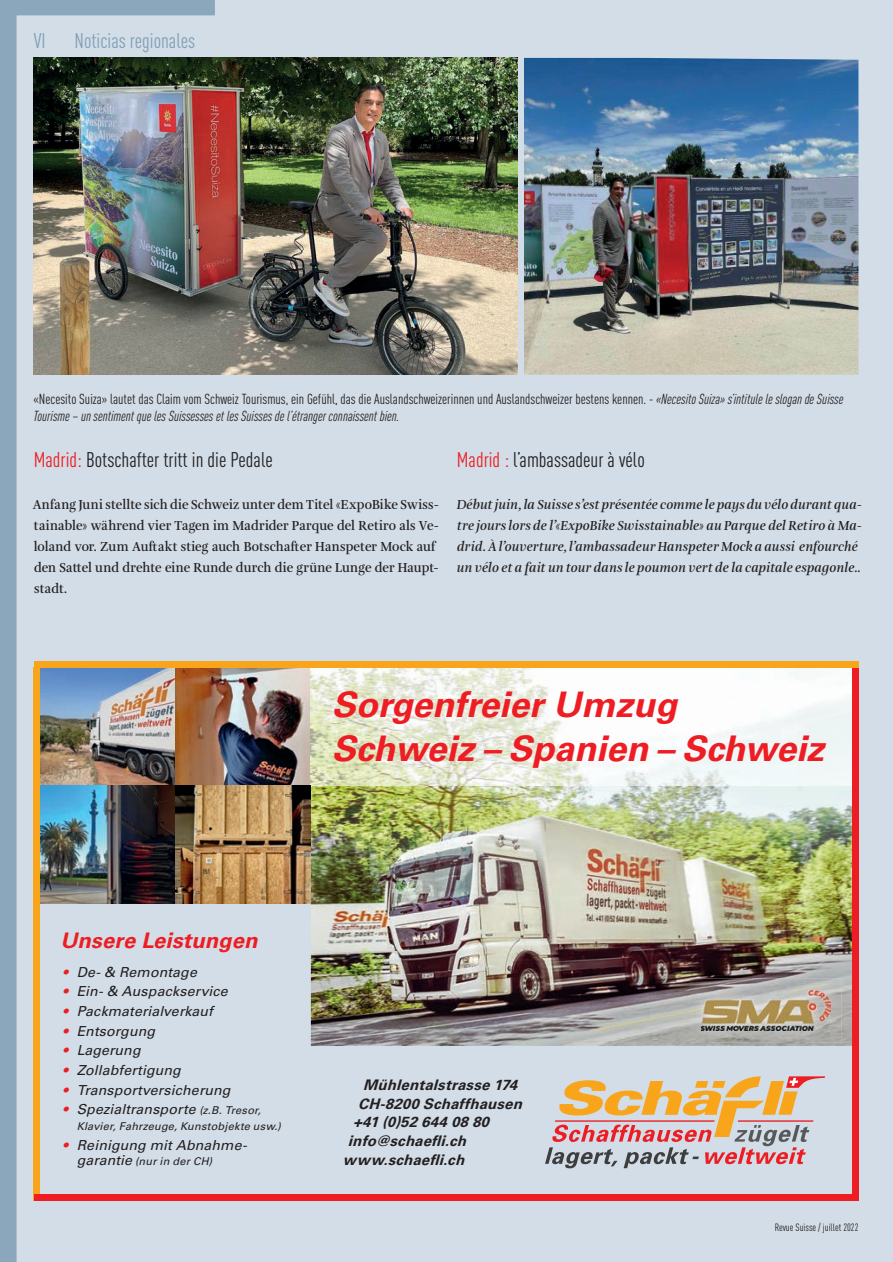
<style>
.page{position:relative;width:893px;height:1262px;background:#d2dde7}
.page>*{position:absolute;margin:0;border:0;box-sizing:border-box;transform-origin:0 0}
.t1{font:italic 700 35.25px/44.5px "Univers LT Std";color:#ee1d23}
.t2{font:italic 700 21.45px "Univers LT Std";letter-spacing:.005em;color:#ee1d23}
.t3{font:condensed 21px "DINOT";color:#231f20}
.t4{font:condensed 21px "DINOT";color:#809fb6}
.t5{font:italic 700 14.55px "Univers LT Std";color:#231f20}
.t6{font:condensed 14.4px/17.2px "DINOT";color:#231f20}
.t7{font:italic 13.8px "Univers LT Std";letter-spacing:.01em;color:#231f20}
.t8{font:italic 600 13.5px/21px "Amalia Pro";letter-spacing:.01em;color:#231f20}
.t9{font:600 13.5px/21px "Amalia Pro";letter-spacing:.005em;color:#231f20;scale:.95 1}
.t10{font:italic 10.8px "Univers LT Std";letter-spacing:.02em;color:#231f20}
.t11{font:condensed 10.5px "DINOT";color:#231f20}
.s1{font-style:italic}
.s2{color:#ee1d23}
.s3{font-size:10.8px}
.s4{font-size:13.8px}
</style>
<div class="page">
<svg style="left:0;top:0;width:215px;height:1262px"></svg>
<img style="left:311px;top:785px;width:541px;height:261px">
<img style="left:40px;top:667px;width:812px;height:118px">
<img style="left:40px;top:785px;width:271px;height:118px">
<svg style="left:545px;top:1076px;width:280px;height:92px"></svg>
<div style="left:852px;top:661px;width:6px;height:539px;background:#ee1d23"></div>
<div style="left:34px;top:667px;width:6px;height:533px;background:#f9a51b"></div>
<div style="left:34px;top:661px;width:824px;height:6px;background:#f9a51b"></div>
<div style="left:34px;top:1194px;width:824px;height:6px;background:#ee1d23"></div>
<img style="left:690px;top:979px;width:152px;height:63px">
<img style="left:701px;top:990px;width:129px;height:41px">
<img style="left:34px;top:58px;width:483px;height:317px">
<img style="left:524px;top:58px;width:334px;height:317px">
<h3 class="t4" style="left:34px;top:28px;width:13px">VI</h3>
<h3 class="t4" style="left:75px;top:28px;width:122px">Noticias regionales</h3>
<p class="t6" style="left:34px;top:390px;width:811px">«Necesito Suiza» lautet das Claim vom Schweiz Tourismus, ein Gefühl, das die Auslandschweizerinnen und Auslandschweizer bestens kennen. - <span class="s1">«Necesito Suiza» s’intitule le slogan de Suisse<br>Tourisme – un sentiment que les Suissesses et les Suisses de l’étranger connaissent bien.</span></p>
<h3 class="t3" style="left:457px;top:447px;width:189px"><span class="s2">Madrid :</span> l’ambassadeur à vélo</h3>
<p class="t8" style="left:457px;top:494px;width:407px">Début juin, la Suisse s’est présentée comme le pays du vélo durant qua&shy;tre jours lors de l’«ExpoBike Swisstainable» au Parque del Retiro à Ma&shy;drid. À l’ouverture, l’ambassadeur Hanspeter Mock a aussi enfourché un vélo et a fait un tour dans le poumon vert de la capitale espagonle..</p>
<h3 class="t3" style="left:34px;top:447px;width:240px"><span class="s2">Madrid:</span> Botschafter tritt in die Pedale</h3>
<p class="t9" style="left:33px;top:494px;width:429px">Anfang Juni stellte sich die Schweiz unter dem Titel «ExpoBike Swiss&shy;tainable» während vier Tagen im Madrider Parque del Retiro als Ve&shy;loland vor. Zum Auftakt stieg auch Botschafter Hanspeter Mock auf den Sattel und drehte eine Runde durch die grüne Lunge der Haupt&shy;stadt.</p>
<h1 class="t1" style="left:332px;top:683px;width:494px">Sorgenfreier Umzug<br>Schweiz – Spanien – Schweiz</h1>
<h2 class="t2" style="left:60px;top:928px;width:199px">Unsere Leistungen</h2>
<p class="t7" style="left:63px;top:963px;width:136px"><span class="s2">•</span> De- &amp; Remontage</p>
<p class="t7" style="left:63px;top:983px;width:167px"><span class="s2">•</span> Ein- &amp; Auspackservice</p>
<p class="t7" style="left:63px;top:1003px;width:152px"><span class="s2">•</span> Packmaterialverkauf</p>
<p class="t7" style="left:63px;top:1023px;width:94px"><span class="s2">•</span> Entsorgung</p>
<p class="t7" style="left:63px;top:1042px;width:79px"><span class="s2">•</span> Lagerung</p>
<p class="t7" style="left:63px;top:1062px;width:120px"><span class="s2">•</span> Zollabfertigung</p>
<p class="t7" style="left:63px;top:1082px;width:169px"><span class="s2">•</span> Transport versicherung</p>
<p class="t7" style="left:63px;top:1101px;width:200px"><span class="s2">•</span> Spezialtransporte <span class="s3">(z.B. Tresor,</span></p>
<p class="t10" style="left:77px;top:1120px;width:206px">Klavier, Fahrzeuge, Kunstobjekte usw.)</p>
<p class="t7" style="left:63px;top:1136px;width:186px"><span class="s2">•</span> Reinigung mit Abnahme-</p>
<p class="t10" style="left:77px;top:1155px;width:137px"><span class="s4">garantie</span> (nur in der CH)</p>
<p class="t5" style="left:363px;top:1076px;width:160px">Mühlentalstrasse174</p>
<p class="t5" style="left:358px;top:1095px;width:170px">CH-8200Schaffhausen</p>
<p class="t5" style="left:353px;top:1114px;width:142px">+41(0)526440880</p>
<p class="t5" style="left:348px;top:1132px;width:124px">info@schaefli.ch</p>
<p class="t5" style="left:343px;top:1151px;width:128px">www.schaefli.ch</p>
<p class="t11" style="left:775px;top:1221px;width:85px">Revue Suisse / juillet 2022</p>
</div>
